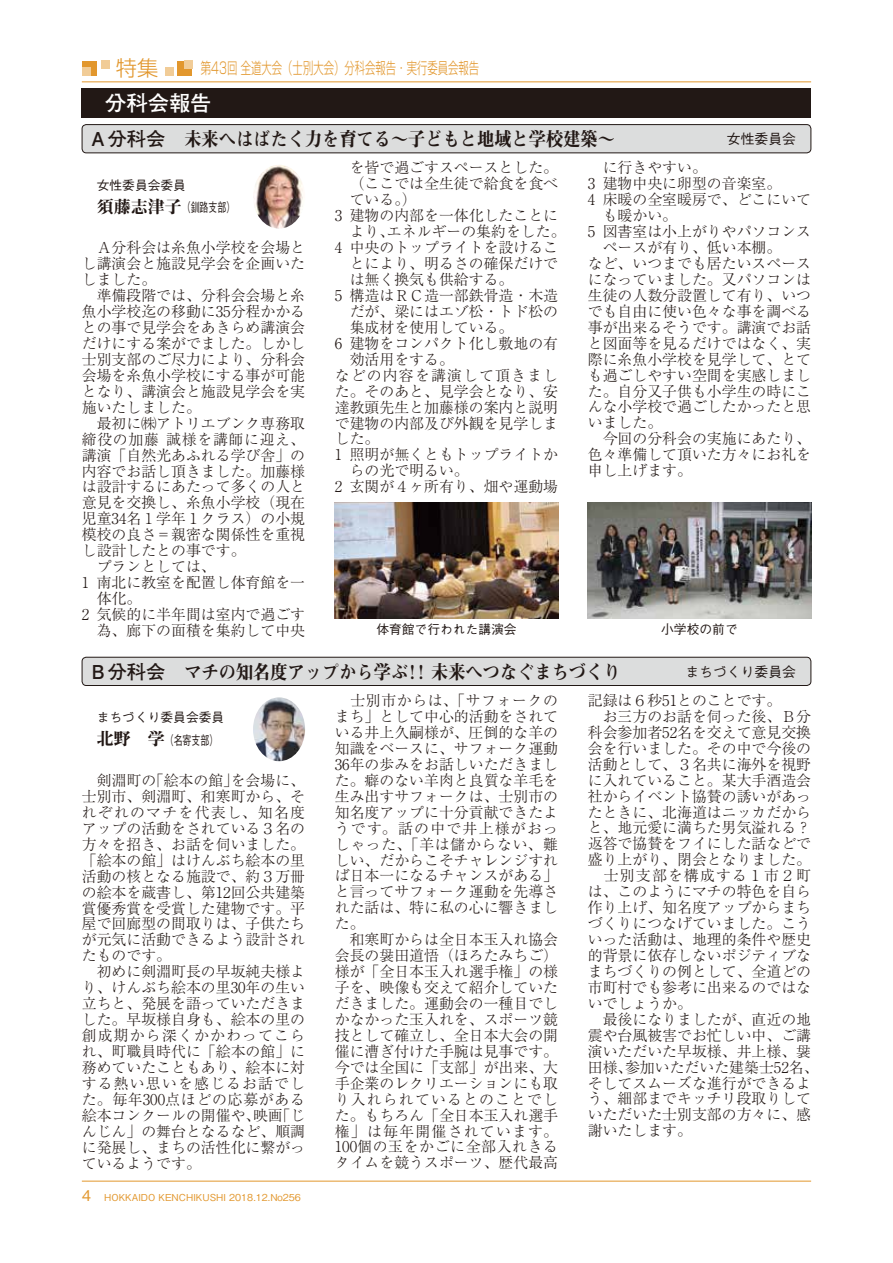
<style>
.page{position:relative;width:893px;height:1263px;background:#fff}
.page>*{position:absolute;margin:0;border:0;box-sizing:border-box;transform-origin:0 0}
.t1{font:700 21.3px "Futo Go B101 Pro";color:#fff}
.t2{font:19.2px "Midashi Min Pro MA31";color:#221815;scale:.9 1}
.t3{font:300 15.9px "Shin Go Pro";color:#e2972d;scale:.65 1}
.t4{font:300 14.85px/15.9px "Ryumin Pro";color:#221815}
.t5{font:300 14.85px "Ryumin Pro";letter-spacing:.045em;color:#221815}
.t6{font:300 14.85px "Ryumin Pro";letter-spacing:.075em;color:#221815}
.t7{font:500 13.8px "Gothic BBB Pro";color:#221815}
.t8{font:500 12.75px/22.4px "Gothic BBB Pro";color:#221815}
.t9{font:500 9.6px "Gothic BBB Pro";color:#e2972d}
.s1{font-size:21.3px}
.s2{font-family:"Futo Go B101 Pro";font-weight:700}
.s3{font-family:"Midashi Min Pro MA31";font-weight:400;font-size:16.95px}
.s4{font-size:14.85px}
</style>
<div class="page">
<hr style="left:82px;top:1181px;width:729px;height:1px;background:#e2972d">
<hr style="left:82px;top:82px;width:729px;height:1px;background:#e2972d">
<div style="left:82px;top:61px;width:15px;height:14px;background:#e2972d"></div>
<div style="left:82px;top:67px;width:8px;height:8px;background:#f1cc97"></div>
<div style="left:101px;top:61px;width:8px;height:8px;background:#f1cc97"></div>
<div style="left:178px;top:61px;width:14px;height:14px;background:#e2972d"></div>
<div style="left:184px;top:61px;width:8px;height:8px;background:#f1cc97"></div>
<div style="left:165px;top:67px;width:8px;height:8px;background:#f1cc97"></div>
<div style="left:82px;top:88px;width:729px;height:30px;background:#221815"></div>
<div style="left:82px;top:125px;width:729px;height:28px;background:#dcdddd;border-radius:4px"></div>
<div style="left:82px;top:124px;width:729px;height:29px;border:1px solid #221815;border-radius:4px"></div>
<img style="left:253px;top:165px;width:50px;height:64px">
<div style="left:82px;top:657px;width:729px;height:28px;background:#dcdddd;border-radius:4px"></div>
<div style="left:82px;top:657px;width:729px;height:29px;border:1px solid #221815;border-radius:4px"></div>
<img style="left:253px;top:697px;width:52px;height:64px">
<img style="left:335px;top:503px;width:223px;height:116px">
<img style="left:588px;top:503px;width:223px;height:116px">
<p class="t3" style="left:116px;top:55px;width:560px"><span class="s1">特集　　</span>第43回 全道大会（士別大会）分科会報告・実行委員会報告</p>
<h1 class="t1" style="left:105px;top:86px;width:108px">分科会報告</h1>
<p class="t2" style="left:89px;top:124px;width:586px"><span class="s2">Ａ分科会　</span>未来へはばたく力を育てる～子どもと地域と学校建築～</p>
<p class="t7" style="left:727px;top:128px;width:84px">女性委員会　</p>
<p class="t8" style="left:97px;top:172px;width:140px">女性委員会委員<br><span class="s3">須藤志津子</span>（釧路支部）</p>
<p class="t4" style="left:82px;top:239px;width:225px">　Ａ分科会は糸魚小学校を会場と</p>
<p class="t4" style="left:82px;top:255px;width:225px">し講演会と施設見学会を企画いた</p>
<p class="t4" style="left:82px;top:271px;width:76px">しました。</p>
<p class="t4" style="left:82px;top:286px;width:225px">　準備段階では、分科会会場と糸</p>
<p class="t4" style="left:82px;top:302px;width:225px">魚小学校迄の移動に35分程かかる</p>
<p class="t4" style="left:82px;top:318px;width:225px">との事で見学会をあきらめ講演会</p>
<p class="t4" style="left:82px;top:334px;width:225px">だけにする案がでました。しかし</p>
<p class="t4" style="left:82px;top:350px;width:225px">士別支部のご尽力により、分科会</p>
<p class="t4" style="left:82px;top:366px;width:225px">会場を糸魚小学校にする事が可能</p>
<p class="t4" style="left:82px;top:382px;width:225px">となり、講演会と施設見学会を実</p>
<p class="t4" style="left:82px;top:398px;width:121px">施いたしました。</p>
<p class="t4" style="left:82px;top:414px;width:225px">　最初に㈱アトリエブンク専務取</p>
<p class="t5" style="left:82px;top:427px;width:225px">締役の加藤 誠様を講師に迎え、</p>
<p class="t4" style="left:82px;top:446px;width:225px">講演「自然光あふれる学び舎」の</p>
<p class="t4" style="left:82px;top:462px;width:225px">内容でお話し頂きました。加藤様</p>
<p class="t4" style="left:82px;top:478px;width:225px">は設計するにあたって多くの人と</p>
<p class="t4" style="left:82px;top:494px;width:225px">意見を交換し、糸魚小学校（現在</p>
<p class="t4" style="left:82px;top:510px;width:225px">児童34名１学年１クラス）の小規</p>
<p class="t4" style="left:82px;top:526px;width:225px">模校の良さ＝親密な関係性を重視</p>
<p class="t4" style="left:82px;top:541px;width:165px">し設計したとの事です。</p>
<p class="t4" style="left:82px;top:557px;width:135px">　プランとしては、</p>
<p class="t4" style="left:82px;top:573px;width:225px">1 南北に教室を配置し体育館を一</p>
<p class="t4" style="left:97px;top:589px;width:46px">体化。</p>
<p class="t4" style="left:82px;top:605px;width:225px">2 気候的に半年間は室内で過ごす</p>
<p class="t4" style="left:97px;top:621px;width:210px">為、廊下の面積を集約して中央</p>
<p class="t4" style="left:350px;top:159px;width:210px">を皆で過ごすスペースとした。</p>
<p class="t4" style="left:350px;top:175px;width:210px">（ここでは全生徒で給食を食べ</p>
<p class="t4" style="left:350px;top:191px;width:68px">ている。）</p>
<p class="t4" style="left:335px;top:207px;width:225px">3 建物の内部を一体化したことに</p>
<p class="t4" style="left:350px;top:223px;width:217px">より、エネルギーの集約をした。</p>
<p class="t4" style="left:335px;top:238px;width:225px">4 中央のトップライトを設けるこ</p>
<p class="t4" style="left:350px;top:254px;width:210px">とにより、明るさの確保だけで</p>
<p class="t4" style="left:350px;top:270px;width:165px">は無く換気も供給する。</p>
<p class="t4" style="left:335px;top:286px;width:225px">5 構造はＲＣ造一部鉄骨造・木造</p>
<p class="t4" style="left:350px;top:302px;width:210px">だが、梁にはエゾ松・トド松の</p>
<p class="t4" style="left:350px;top:318px;width:165px">集成材を使用している。</p>
<p class="t4" style="left:335px;top:334px;width:225px">6 建物をコンパクト化し敷地の有</p>
<p class="t4" style="left:350px;top:350px;width:106px">効活用をする。</p>
<p class="t6" style="left:335px;top:363px;width:225px">などの内容を講演して頂きまし</p>
<p class="t4" style="left:335px;top:382px;width:225px">た。そのあと、見学会となり、安</p>
<p class="t4" style="left:335px;top:398px;width:225px">達教頭先生と加藤様の案内と説明</p>
<p class="t4" style="left:335px;top:414px;width:225px">で建物の内部及び外観を見学しま</p>
<p class="t4" style="left:335px;top:430px;width:46px">した。</p>
<p class="t4" style="left:335px;top:446px;width:225px">1 照明が無くともトップライトか</p>
<p class="t4" style="left:350px;top:462px;width:121px">らの光で明るい。</p>
<p class="t4" style="left:335px;top:478px;width:225px">2 玄関が４ヶ所有り、畑や運動場</p>
<p class="t4" style="left:603px;top:159px;width:106px">に行きやすい。</p>
<p class="t4" style="left:588px;top:175px;width:195px">3 建物中央に卵型の音楽室。</p>
<p class="t4" style="left:588px;top:191px;width:225px">4 床暖の全室暖房で、どこにいて</p>
<p class="t4" style="left:603px;top:206px;width:76px">も暖かい。</p>
<p class="t4" style="left:588px;top:222px;width:225px">5 図書室は小上がりやパソコンス</p>
<p class="t4" style="left:603px;top:238px;width:180px">ペースが有り、低い本棚。</p>
<p class="t4" style="left:588px;top:254px;width:225px">など、いつまでも居たいスペース</p>
<p class="t4" style="left:588px;top:270px;width:225px">になっていました。又パソコンは</p>
<p class="t4" style="left:588px;top:286px;width:225px">生徒の人数分設置して有り、いつ</p>
<p class="t4" style="left:588px;top:302px;width:225px">でも自由に使い色々な事を調べる</p>
<p class="t4" style="left:588px;top:318px;width:225px">事が出来るそうです。講演でお話</p>
<p class="t4" style="left:588px;top:334px;width:225px">と図面等を見るだけではなく、実</p>
<p class="t4" style="left:588px;top:350px;width:225px">際に糸魚小学校を見学して、とて</p>
<p class="t4" style="left:588px;top:366px;width:225px">も過ごしやすい空間を実感しまし</p>
<p class="t4" style="left:588px;top:382px;width:225px">た。自分又子供も小学生の時にこ</p>
<p class="t4" style="left:588px;top:398px;width:225px">んな小学校で過ごしたかったと思</p>
<p class="t4" style="left:588px;top:414px;width:76px">いました。</p>
<p class="t4" style="left:588px;top:430px;width:225px">　今回の分科会の実施にあたり、</p>
<p class="t4" style="left:588px;top:446px;width:225px">色々準備して頂いた方々にお礼を</p>
<p class="t4" style="left:588px;top:461px;width:106px">申し上げます。</p>
<p class="t8" style="left:376px;top:617px;width:142px">体育館で行われた講演会</p>
<p class="t8" style="left:661px;top:617px;width:78px">小学校の前で</p>
<p class="t2" style="left:89px;top:657px;width:593px"><span class="s2">Ｂ分科会　</span>マチの知名度アップから学ぶ!! 未来へつなぐまちづくり</p>
<p class="t7" style="left:685px;top:660px;width:126px">まちづくり委員会　</p>
<p class="t8" style="left:97px;top:705px;width:129px">まちづくり委員会委員<span class="s3">北野　学</span>（名寄支部）</p>
<p class="t4" style="left:82px;top:771px;width:225px">　剣淵町の「絵本の館」を会場に、士別市、剣淵町、和寒町から、それぞれのマチを代表し、知名度アップの活動をされている３名の方々を招き、お話を伺いました。「絵本の館」はけんぶち絵本の里活動の核となる施設で、約３万冊の絵本を蔵書し、第12回公共建築賞優秀賞を受賞した建物です。平屋で回廊型の間取りは、子供たちが元気に活動できるよう設計されたものです。<br>　初めに剣淵町長の早坂純夫様より、けんぶち絵本の里30年の生い立ちと、発展を語っていただきました。早坂様自身も、絵本の里の創成期から深くかかわってこられ、町職員時代に「絵本の館」に務めていたこともあり、絵本に対する熱い思いを感じるお話でした。毎年300点ほどの応募がある絵本コンクールの開催や、映画「じんじん」の舞台となるなど、順調に発展し、まちの活性化に繋がっているようです。</p>
<p class="t9" style="left:82px;top:1190px;width:221px"><span class="s4">4</span> HOKKAIDO KENCHIKUSHI 2018.12.No256</p>
<p class="t4" style="left:335px;top:691px;width:225px">　士別市からは、「サフォークのまち」として中心的活動をされている井上久嗣様が、圧倒的な羊の知識をベースに、サフォーク運動<br>36年の歩みをお話しいただきました。癖のない羊肉と良質な羊毛を生み出すサフォークは、士別市の知名度アップに十分貢献できたようです。話の中で井上様がおっしゃった、「羊は儲からない、難しい、だからこそチャレンジすれば日本一になるチャンスがある」と言ってサフォーク運動を先導された話は、特に私の心に響きました。<br>　和寒町からは全日本玉入れ協会会長の袰田道悟（ほろたみちご）様が「全日本玉入れ選手権」の様子を、映像も交えて紹介していただきました。運動会の一種目でしかなかった玉入れを、スポーツ競技として確立し、全日本大会の開催に漕ぎ付けた手腕は見事です。今では全国に「支部」が出来、大手企業のレクリエーションにも取り入れられているとのことでした。もちろん「全日本玉入れ選手権」は毎年開催されています。<br>100個の玉をかごに全部入れきるタイムを競うスポーツ、歴代最高</p>
<p class="t4" style="left:588px;top:691px;width:232px">記録は６秒51とのことです。<br>　お三方のお話を伺った後、Ｂ分科会参加者52名を交えて意見交換会を行いました。その中で今後の活動として、３名共に海外を視野に入れていること。某大手酒造会社からイベント協賛の誘いがあったときに、北海道はニッカだからと、地元愛に満ちた男気溢れる？返答で協賛をフイにした話などで盛り上がり、閉会となりました。　士別支部を構成する１市２町は、このようにマチの特色を自ら作り上げ、知名度アップからまちづくりにつなげていました。こういった活動は、地理的条件や歴史的背景に依存しないポジティブなまちづくりの例として、全道どの市町村でも参考に出来るのではないでしょうか。<br>　最後になりましたが、直近の地震や台風被害でお忙しい中、ご講演いただいた早坂様、井上様、袰田様、参加いただいた建築士52名、そしてスムーズな進行ができるよう、細部までキッチリ段取りしていただいた士別支部の方々に、感謝いたします。</p>
</div>
